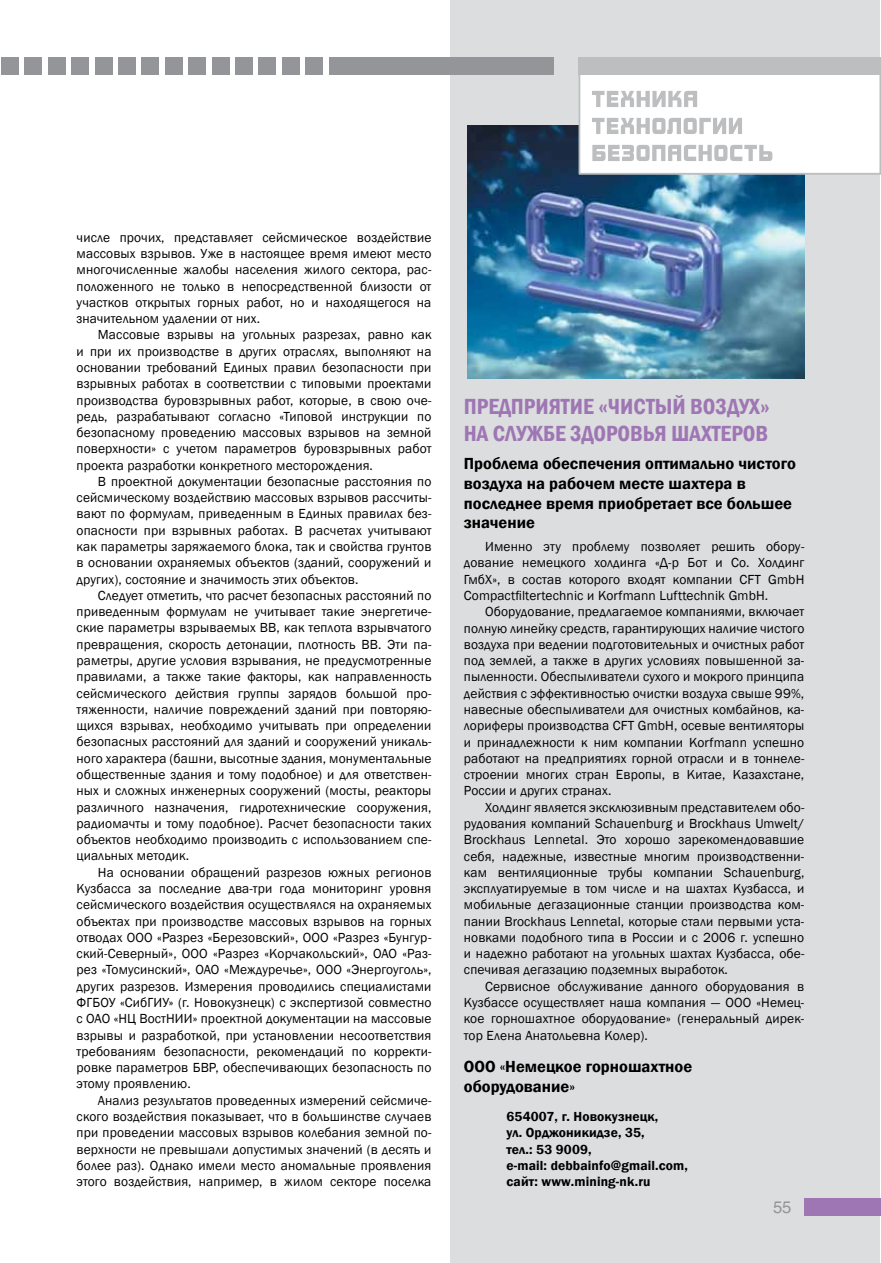
<style>
.page{position:relative;width:881px;height:1263px;background:#fff}
.page>*{position:absolute;margin:0;border:0;box-sizing:border-box;transform-origin:0 0}
.t1{font:600 condensed 22.5px/27px "Franklin Gothic";color:#9e76b4}
.t2{font:600 16.5px/19.8px "Franklin Gothic";color:#000}
.t3{font:16.5px "Helios";color:#939598}
.t4{font:13.5px/16.4px "Franklin Gothic";letter-spacing:.01em;color:#000;text-align:justify}
.t5{font:600 13.5px/16.4px "Franklin Gothic";letter-spacing:.01em;color:#000}
</style>
<div class="page">
<div style="left:449px;top:0;width:430px;height:1263px;background:#dcddde"></div>
<img style="left:467px;top:125px;width:337px;height:253px">
<div style="left:579px;top:58px;width:300px;height:116px;background:#fff"></div>
<div style="left:578px;top:57px;width:302px;height:117px;border:2px solid #bcbec0"></div>
<div style="left:329px;top:58px;width:224px;height:17px;background:#939598"></div>
<div style="left:1px;top:58px;width:17px;height:17px;background:#939598"></div>
<div style="left:578px;top:58px;width:302px;height:17px;background:#bcbec0"></div>
<svg style="left:592px;top:145px;width:180px;height:16px"></svg>
<svg style="left:592px;top:118px;width:149px;height:16px"></svg>
<svg style="left:592px;top:91px;width:105px;height:16px"></svg>
<div style="left:804px;top:1198px;width:76px;height:17px;background:#9e76b4"></div>
<div style="left:25px;top:58px;width:17px;height:17px;background:#939598"></div>
<div style="left:48px;top:58px;width:17px;height:17px;background:#939598"></div>
<div style="left:72px;top:58px;width:17px;height:17px;background:#939598"></div>
<div style="left:95px;top:58px;width:17px;height:17px;background:#939598"></div>
<div style="left:118px;top:58px;width:17px;height:17px;background:#939598"></div>
<div style="left:142px;top:58px;width:17px;height:17px;background:#939598"></div>
<div style="left:165px;top:58px;width:17px;height:17px;background:#939598"></div>
<div style="left:188px;top:58px;width:17px;height:17px;background:#939598"></div>
<div style="left:212px;top:58px;width:17px;height:17px;background:#939598"></div>
<div style="left:235px;top:58px;width:17px;height:17px;background:#939598"></div>
<div style="left:259px;top:58px;width:17px;height:17px;background:#939598"></div>
<div style="left:282px;top:58px;width:17px;height:17px;background:#939598"></div>
<div style="left:305px;top:58px;width:17px;height:17px;background:#939598"></div>
<p class="t4" style="left:77px;top:229px;width:356px">числе прочих, представляет сейсмическое воздействие массовых взрывов. Уже в настоящее время имеют место многочисленные жалобы населения жилого сектора, рас&shy;положенного не только в непосредственной близости от участков открытых горных работ, но и находящегося на значительном удалении от них.</p>
<p class="t4" style="left:77px;top:327px;width:356px;text-indent:21px">Массовые взрывы на угольных разрезах, равно как и при их производстве в других отраслях, выполняют на основании требований Единых правил безопасности при взрывных работах в соответствии с типовыми проектами производства буровзрывных работ, которые, в свою оче&shy;редь, разрабатывают согласно «Типовой инструкции по безопасному проведению массовых взрывов на земной поверхности» с учетом параметров буровзрывных работ проекта разработки конкретного месторождения.</p>
<p class="t4" style="left:77px;top:473px;width:356px;text-indent:21px">В проектной документации безопасные расстояния по сейсмическому воздействию массовых взрывов рассчиты&shy;вают по формулам, приведенным в Единых правилах без&shy;опасности при взрывных работах. В расчетах учитывают как параметры заряжаемого блока, так и свойства грунтов в основании охраняемых объектов (зданий, сооружений и других), состояние и значимость этих объектов.</p>
<p class="t4" style="left:77px;top:587px;width:356px;text-indent:21px">Следует отметить, что расчет безопасных расстояний по приведенным формулам не учитывает такие энергетиче&shy;ские параметры взрываемых ВВ, как теплота взрывчатого превращения, скорость детонации, плотность ВВ. Эти па&shy;раметры, другие условия взрывания, не предусмотренные правилами, а также такие факторы, как направленность сейсмического действия группы зарядов большой про&shy;тяженности, наличие повреждений зданий при повторяю&shy;щихся взрывах, необходимо учитывать при определении безопасных расстояний для зданий и сооружений уникаль&shy;ного характера (башни, высотные здания, монументальные общественные здания и тому подобное) и для ответствен&shy;ных и сложных инженерных сооружений (мосты, реакторы различного назначения, гидротехнические сооружения, радиомачты и тому подобное). Расчет безопасности таких объектов необходимо производить с использованием спе&shy;циальных методик.</p>
<p class="t4" style="left:77px;top:864px;width:356px;text-indent:21px">На основании обращений разрезов южных регионов Кузбасса за последние два-три года мониторинг уровня сейсмического воздействия осуществлялся на охраняемых объектах при производстве массовых взрывов на горных отводах ООО «Разрез «Березовский», ООО «Разрез «Бунгур&shy;ский-Северный», ООО «Разрез «Корчакольский», ОАО «Раз&shy;рез «Томусинский», ОАО «Междуречье», ООО «Энергоуголь», других разрезов. Измерения проводились специалистами ФГБОУ «СибГИУ» (г. Новокузнецк) с экспертизой совместно с ОАО «НЦ ВостНИИ» проектной документации на массовые взрывы и разработкой, при установлении несоответствия требованиям безопасности, рекомендаций по корректи&shy;ровке параметров БВР, обеспечивающих безопасность по этому проявлению.</p>
<p class="t4" style="left:77px;top:1092px;width:356px;text-indent:21px">Анализ результатов проведенных измерений сейсмиче&shy;ского воздействия показывает, что в большинстве случаев при проведении массовых взрывов колебания земной по&shy;верхности не превышали допустимых значений (в десять и более раз). Однако имели место аномальные проявления этого воздействия, например, в жилом секторе поселка</p>
<h1 class="t1" style="left:463px;top:392px;width:307px">Предп риятие «Чистый воздух» на службе здоровья шахтеров</h1>
<p class="t2" style="left:463px;top:454px;width:333px">Проблема обеспечения оптимально чистого воздуха на рабочем месте шахтера в последнее время приобретает все большее значение</p>
<p class="t4" style="left:463px;top:539px;width:342px;text-indent:21px">Именно эту проблему позволяет решить обору&shy;дование немецкого холдинга «Д-р Бот и Со. Холдинг ГмбХ», в состав которого входят компании CFT GmbH Compactfiltertechnic и Korfmann Lufttechnik GmbH.</p>
<p class="t4" style="left:463px;top:604px;width:342px;text-indent:21px">Оборудование, предлагаемое компаниями, включает полную линейку средств, гарантирующих наличие чистого воздуха при ведении подготовительных и очистных работ под землей, а также в других условиях повышенной за&shy;пыленности. Обеспыливатели сухого и мокрого принципа действия с эффективностью очистки воздуха свыше 99%, навесные обеспыливатели для очистных комбайнов, ка&shy;лориферы производства CFT GmbH, осевые вентиляторы и принадлежности к ним компании Korfmann успешно работают на предприятиях горной отрасли и в тоннеле&shy;строении многих стран Европы, в Китае, Казахстане, России и других странах.</p>
<p class="t4" style="left:463px;top:799px;width:342px;text-indent:21px">Холдинг является эксклюзивным представителем обо&shy;рудования компаний Schauenburg и Brockhaus Umwelt/ Brockhaus Lennetal. Это хорошо зарекомендовавшие себя, надежные, известные многим производственни&shy;кам вентиляционные трубы компании Schauenburg, эксплуатируемые в том числе и на шахтах Кузбасса, и мобильные дегазационные станции производства ком&shy;пании Brockhaus Lennetal, которые стали первыми уста&shy;новками подобного типа в России и с 2006 г. успешно и надежно работают на угольных шахтах Кузбасса, обе&shy;спечивая дегазацию подземных выработок.</p>
<p class="t4" style="left:463px;top:978px;width:342px;text-indent:21px">Сервисное обслуживание данного оборудования в Кузбассе осуществляет наша компания — ООО «Немец&shy;кое горношахтное оборудование» (генеральный дирек&shy;тор Елена Анатольевна Колер).</p>
<p class="t2" style="left:463px;top:1057px;width:230px">ООО «Немецкое горношахтное оборудование»</p>
<p class="t5" style="left:506px;top:1109px;width:183px">654007, г. Новокузнецк,<br>ул. Орджоникидзе, 35,<br>тел.: 53 9009,<br>e-mail: debbainfo@gmail.com, сайт: www.mining-nk.ru</p>
<p class="t3" style="left:772px;top:1197px;width:20px">55</p>
</div>
